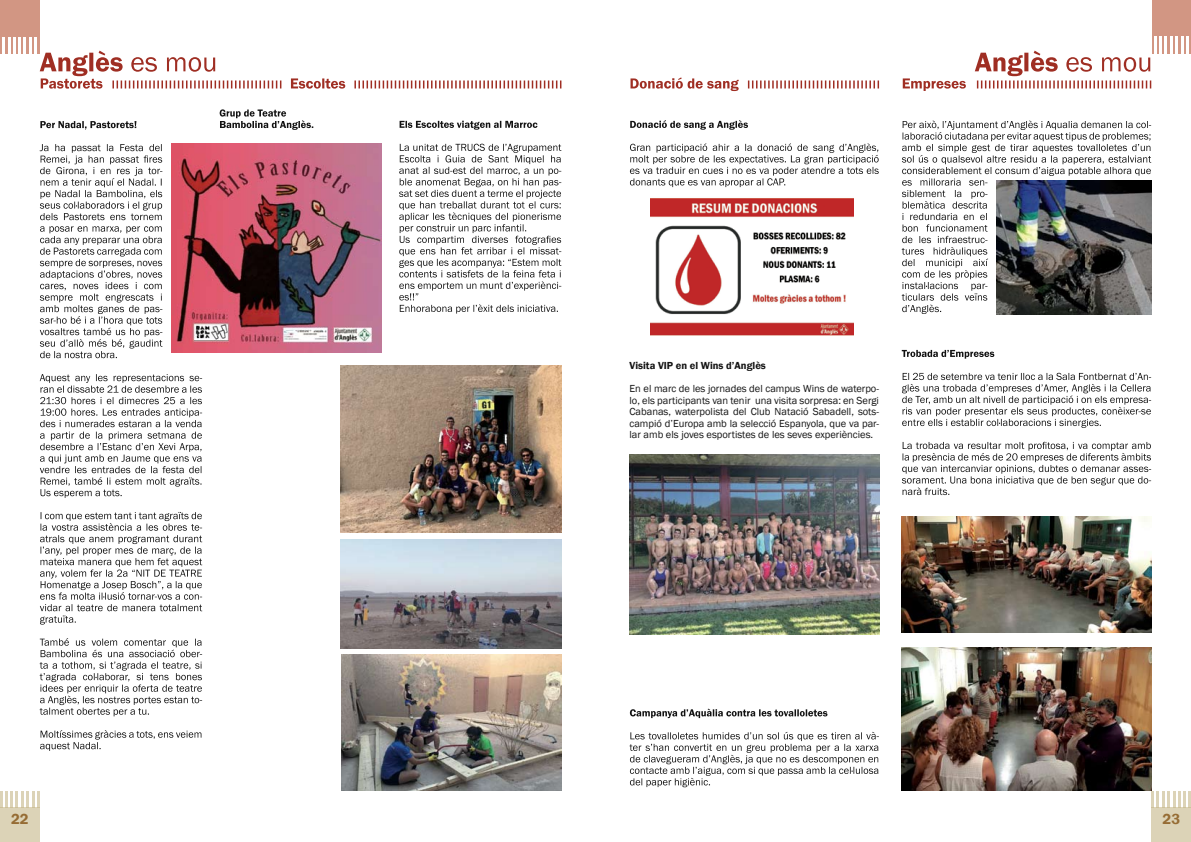
<style>
.page{position:relative;width:1191px;height:842px;background:#fff}
.page>*{position:absolute;margin:0;border:0;box-sizing:border-box;transform-origin:0 0}
.t1{font:600 15px "Franklin Gothic";color:#966c34}
.t2{font:10.5px/11.5px "Franklin Gothic";color:#121212;text-align:justify}
.t3{font:600 10.5px "Franklin Gothic";color:#121212}
</style>
<div class="page">
<div style="left:0;top:808px;width:40px;height:34px;background:#dcd3b7"></div>
<svg style="left:0;top:791px;width:2px;height:17px"></svg>
<hr style="left:5px;top:791px;width:3px;height:17px;background:#c6b687">
<hr style="left:10px;top:791px;width:3px;height:17px;background:#c6b687">
<svg style="left:16px;top:791px;width:7px;height:17px"></svg>
<hr style="left:26px;top:791px;width:3px;height:17px;background:#c6b687">
<svg style="left:32px;top:791px;width:2px;height:17px"></svg>
<hr style="left:37px;top:791px;width:3px;height:17px;background:#c6b687">
<div style="left:1151px;top:808px;width:40px;height:34px;background:#dcd3b7"></div>
<hr style="left:1188px;top:791px;width:3px;height:17px;background:#c6b687">
<svg style="left:1173px;top:791px;width:12px;height:17px"></svg>
<hr style="left:1167px;top:791px;width:3px;height:17px;background:#c6b687">
<svg style="left:1162px;top:791px;width:2px;height:17px"></svg>
<hr style="left:1156px;top:791px;width:3px;height:17px;background:#c6b687">
<svg style="left:1151px;top:791px;width:2px;height:17px"></svg>
<svg style="left:354px;top:80px;width:207px;height:8px"></svg>
<div style="left:0;top:0;width:40px;height:54px;background:#d29683"></div>
<svg style="left:3px;top:37px;width:12px;height:17px"></svg>
<hr style="left:18px;top:37px;width:3px;height:17px;background:#fff">
<svg style="left:24px;top:37px;width:2px;height:17px"></svg>
<hr style="left:29px;top:37px;width:3px;height:17px;background:#fff">
<div style="left:1152px;top:0;width:39px;height:54px;background:#d29683"></div>
<hr style="left:1159px;top:37px;width:3px;height:17px;background:#fff">
<hr style="left:1164px;top:37px;width:3px;height:17px;background:#fff">
<svg style="left:1170px;top:37px;width:2px;height:17px"></svg>
<hr style="left:1175px;top:37px;width:3px;height:17px;background:#fff">
<svg style="left:1181px;top:37px;width:7px;height:17px"></svg>
<svg style="left:630px;top:77px;width:108px;height:14px"></svg>
<svg style="left:902px;top:78px;width:64px;height:13px"></svg>
<svg style="left:748px;top:80px;width:131px;height:8px"></svg>
<svg style="left:974px;top:37px;width:182px;height:51px"></svg>
<svg style="left:35px;top:37px;width:246px;height:52px"></svg>
<svg style="left:291px;top:78px;width:54px;height:11px"></svg>
<svg style="left:40px;top:730px;width:161px;height:21px"></svg>
<svg style="left:40px;top:638px;width:162px;height:78px"></svg>
<svg style="left:40px;top:512px;width:162px;height:113px"></svg>
<svg style="left:40px;top:374px;width:162px;height:124px"></svg>
<svg style="left:40px;top:226px;width:122px;height:132px"></svg>
<svg style="left:40px;top:144px;width:122px;height:76px"></svg>
<svg style="left:40px;top:121px;width:96px;height:9px"></svg>
<svg style="left:399px;top:144px;width:162px;height:170px"></svg>
<svg style="left:399px;top:121px;width:138px;height:9px"></svg>
<img style="left:171px;top:144px;width:211px;height:209px">
<img style="left:341px;top:365px;width:220px;height:167px">
<img style="left:341px;top:539px;width:220px;height:109px">
<img style="left:342px;top:655px;width:219px;height:136px">
<svg style="left:220px;top:109px;width:93px;height:21px"></svg>
<img style="left:901px;top:647px;width:250px;height:144px">
<img style="left:901px;top:517px;width:250px;height:115px">
<img style="left:650px;top:198px;width:203px;height:138px">
<img style="left:629px;top:454px;width:250px;height:181px">
<svg style="left:630px;top:143px;width:248px;height:44px"></svg>
<svg style="left:630px;top:120px;width:118px;height:10px"></svg>
<svg style="left:629px;top:732px;width:250px;height:55px"></svg>
<svg style="left:630px;top:708px;width:197px;height:10px"></svg>
<svg style="left:901px;top:120px;width:250px;height:194px"></svg>
<svg style="left:902px;top:442px;width:249px;height:53px"></svg>
<svg style="left:902px;top:373px;width:249px;height:55px"></svg>
<svg style="left:901px;top:350px;width:93px;height:9px"></svg>
<p class="t3" style="left:629px;top:359px;width:138px">Visita VIP en el Wins d’Anglès</p>
<p class="t2" style="left:629px;top:383px;width:251px">En el marc de les jornades del campus Wins de waterpo&shy;lo, els participants van tenir una visita sorpresa: en Sergi Cabanas, waterpolista del Club Natació Sabadell, sots&shy;campió d’Europa amb la selecció Espanyola, que va par&shy;lar amb els joves esportistes de les seves experiències.</p>
<h1 class="t1" style="left:11px;top:810px;width:19px">22</h1>
<h1 class="t1" style="left:1162px;top:810px;width:19px">23</h1>
</div>
